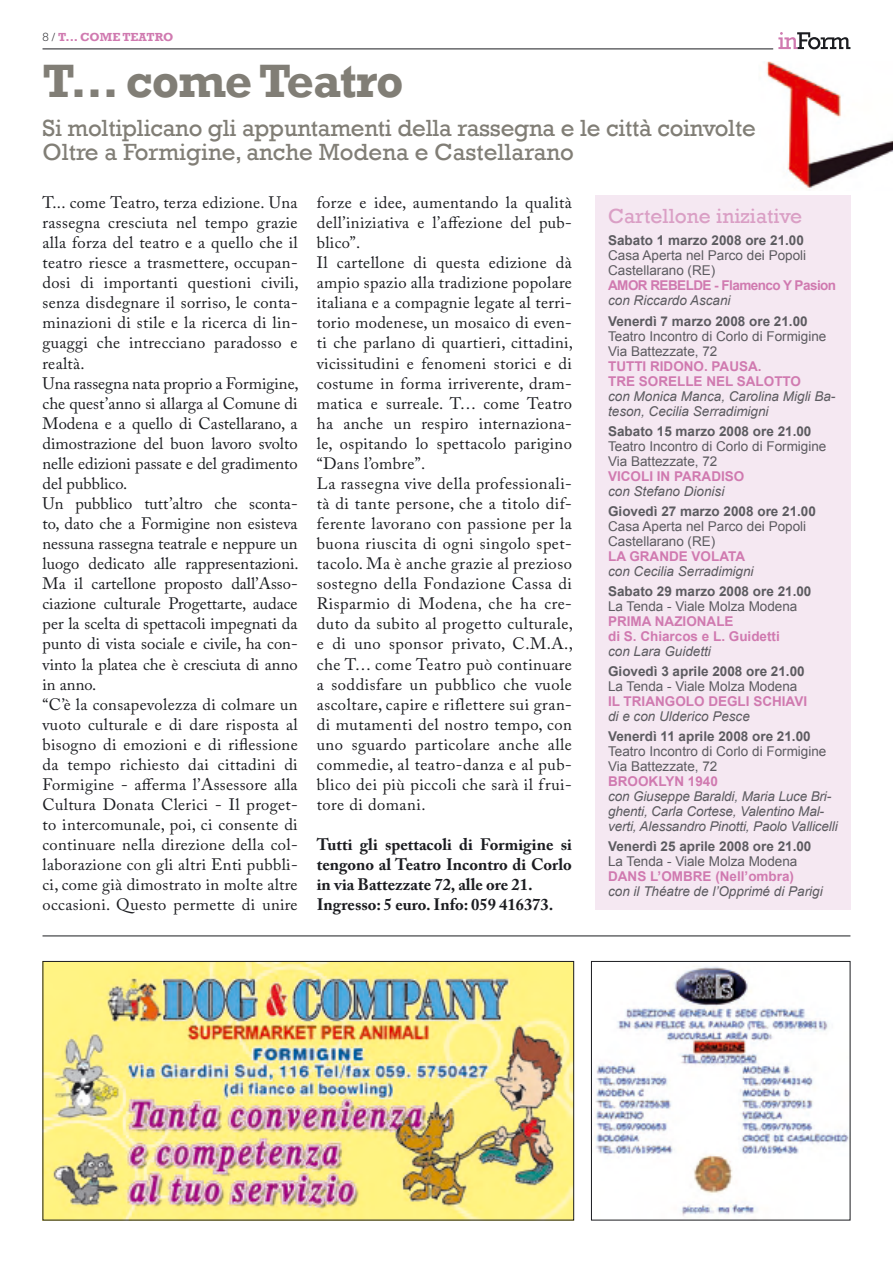
<style>
.page{position:relative;width:893px;height:1263px;background:#fff}
.page>*{position:absolute;margin:0;border:0;box-sizing:border-box;transform-origin:0 0}
.t1{font:700 48px "Rockwell";color:#817e76}
.t2{font:24px/24px "Rockwell";letter-spacing:-.01em;color:#817e76}
.t3{font:21px "Rockwell";color:#da9fc5}
.t4{font:16.5px/20.1px "Adobe Caslon Pro";letter-spacing:.02em;color:#1b1c20}
.t5{font:700 16.5px/20.1px "Adobe Caslon Pro";color:#1b1c20}
.t6{font:13.5px/15px "Arial";color:#5c5b60}
.t7{font:italic 13.5px/15px "Arial";color:#5c5b60}
.t8{font:700 13.5px "Arial";color:#5c5b60}
.t9{font:700 13.5px/15px "Arial";color:#d07ab0}
.t10{font:700 13.5px "Arial";letter-spacing:-.04em;color:#d07ab0}
.t11{font:700 12px "Rockwell";color:#d07ab0}
.s1{font-weight:300;color:#1b1c20}
</style>
<div class="page">
<hr style="left:43px;top:49px;width:730px;height:1px;background:#1b1c20">
<svg style="left:778px;top:32px;width:72px;height:17px"></svg>
<hr style="left:43px;top:935px;width:807px;height:1px;background:#1b1c20">
<div style="left:595px;top:196px;width:255px;height:714px;background:#f5e8f2"></div>
<img style="left:764px;top:61px;width:129px;height:128px">
<img style="left:45px;top:963px;width:527px;height:255px">
<div style="left:43px;top:961px;width:531px;height:259px;border:1px solid #1b1c20"></div>
<img style="left:595px;top:965px;width:253px;height:251px">
<div style="left:591px;top:961px;width:259px;height:259px;border:1px solid #1b1c20"></div>
<p class="t11" style="left:52px;top:29px;width:123px"><span class="s1">/</span> t... come teatro</p>
<h1 class="t1" style="left:43px;top:52px;width:363px">T... come Teatro</h1>
<h2 class="t2" style="left:43px;top:116px;width:715px">Si moltiplicano gli appuntamenti della rassegna e le città coinvolte<br>Oltre a Formigine, anche Modena e Castellarano</h2>
<p class="t4" style="left:43px;top:192px;width:258px">T... come Teatro, terza edizione. Una rassegna cresciuta nel tempo grazie alla forza del teatro e a quello che il teatro riesce a trasmettere, occupan&shy;dosi di importanti questioni civili, senza disdegnare il sorriso, le conta&shy;minazioni di stile e la ricerca di lin&shy;guaggi che intrecciano paradosso e realtà.<br>Una rassegna nata proprio a Formigine, che quest’anno si allarga al Comune di Modena e a quello di Castellarano, a dimostrazione del buon lavoro svolto nelle edizioni passate e del gradimento del pubblico.<br>Un pubblico tutt’altro che sconta&shy;to, dato che a Formigine non esisteva nessuna rassegna teatrale e neppure un luogo dedicato alle rappresentazioni.<br>Ma il cartellone proposto dall’Asso&shy;ciazione culturale Progettarte, audace per la scelta di spettacoli impegnati da punto di vista sociale e civile, ha con&shy;vinto la platea che è cresciuta di anno in anno.<br>“C’è la consapevolezza di colmare un vuoto culturale e di dare risposta al bisogno di emozioni e di riflessione da tempo richiesto dai cittadini di Formigine - afferma l’Assessore alla Cultura Donata Clerici - Il proget&shy;to intercomunale, poi, ci consente di continuare nella direzione della col&shy;laborazione con gli altri Enti pubbli&shy;ci, come già dimostrato in molte altre occasioni. Questo permette di unire</p>
<p class="t4" style="left:317px;top:192px;width:258px">forze e idee, aumentando la qualità dell’iniziativa e l’affezione del pub&shy;blico”.<br>Il cartellone di questa edizione dà ampio spazio alla tradizione popolare italiana e a compagnie legate al terri&shy;torio modenese, un mosaico di even&shy;ti che parlano di quartieri, cittadini, vicissitudini e fenomeni storici e di costume in forma irriverente, dram&shy;matica e surreale. T… come Teatro ha anche un respiro internaziona&shy;le, ospitando lo spettacolo parigino “Dans l’ombre”.<br>La rassegna vive della professionali&shy;tà di tante persone, che a titolo dif&shy;ferente lavorano con passione per la buona riuscita di ogni singolo spet&shy;tacolo. Ma è anche grazie al prezioso sostegno della Fondazione Cassa di Risparmio di Modena, che ha cre&shy;duto da subito al progetto culturale, e di uno sponsor privato, C.M.A., che T… come Teatro può continuare a soddisfare un pubblico che vuole ascoltare, capire e riflettere sui gran&shy;di mutamenti del nostro tempo, con uno sguardo particolare anche alle commedie, al teatro-danza e al pub&shy;blico dei più piccoli che sarà il frui&shy;tore di domani.</p>
<p class="t5" style="left:317px;top:834px;width:257px">Tutti gli spettacoli di Formigine si tengono al Teatro Incontro di Corlo in via Battezzate 72, alle ore 21.<br>Ingresso: 5 euro. Info: 059 416373.</p>
<p class="t3" style="left:608px;top:204px;width:196px">Cartellone iniziative</p>
<p class="t8" style="left:608px;top:233px;width:197px">Sabato 1 marzo 2008 ore 21.00</p>
<p class="t6" style="left:608px;top:248px;width:200px">Casa Aperta nel Parco dei Popoli<br>Castellarano (RE)</p>
<p class="t10" style="left:608px;top:278px;width:230px">AMOR REBELDE - Flamenco Y Pasion</p>
<p class="t7" style="left:608px;top:293px;width:124px">con Riccardo Ascani</p>
<p class="t8" style="left:608px;top:313px;width:201px">Venerdì 7 marzo 2008 ore 21.00</p>
<p class="t6" style="left:608px;top:328px;width:220px">Teatro Incontro di Corlo di Formigine<br>Via Battezzate, 72</p>
<p class="t9" style="left:608px;top:358px;width:195px">TUTTI RIDONO. PAUSA.<br>TRE SORELLE NEL SALOTTO</p>
<p class="t7" style="left:608px;top:388px;width:229px">con Monica Manca, Carolina Migli Ba&shy;teson, Cecilia Serradimigni</p>
<p class="t8" style="left:608px;top:423px;width:205px">Sabato 15 marzo 2008 ore 21.00</p>
<p class="t6" style="left:608px;top:438px;width:220px">Teatro Incontro di Corlo di Formigine<br>Via Battezzate, 72</p>
<p class="t9" style="left:608px;top:468px;width:138px">VICOLI IN PARADISO</p>
<p class="t7" style="left:608px;top:483px;width:118px">con Stefano Dionisi</p>
<p class="t8" style="left:608px;top:503px;width:209px">Giovedì 27 marzo 2008 ore 21.00</p>
<p class="t6" style="left:608px;top:518px;width:200px">Casa Aperta nel Parco dei Popoli<br>Castellarano (RE)</p>
<p class="t9" style="left:608px;top:548px;width:138px">LA GRANDE VOLATA</p>
<p class="t7" style="left:608px;top:563px;width:147px">con Cecilia Serradimigni</p>
<p class="t8" style="left:608px;top:583px;width:205px">Sabato 29 marzo 2008 ore 21.00</p>
<p class="t6" style="left:608px;top:599px;width:191px">La Tenda - Viale Molza Modena</p>
<p class="t9" style="left:608px;top:614px;width:173px">PRIMA NAZIONALE<br>di S. Chiarcos e L. Guidetti</p>
<p class="t7" style="left:608px;top:644px;width:104px">con Lara Guidetti</p>
<p class="t8" style="left:608px;top:664px;width:198px">Giovedì 3 aprile 2008 ore 21.00</p>
<p class="t6" style="left:608px;top:679px;width:191px">La Tenda - Viale Molza Modena</p>
<p class="t9" style="left:608px;top:694px;width:201px">IL TRIANGOLO DEGLI SCHIAVI</p>
<p class="t7" style="left:608px;top:709px;width:143px">di e con Ulderico Pesce</p>
<p class="t8" style="left:608px;top:729px;width:204px">Venerdì 11 aprile 2008 ore 21.00</p>
<p class="t6" style="left:608px;top:744px;width:220px">Teatro Incontro di Corlo di Formigine<br>Via Battezzate, 72</p>
<p class="t9" style="left:608px;top:774px;width:111px">BROOKLYN 1940</p>
<p class="t7" style="left:608px;top:789px;width:231px">con Giuseppe Baraldi, Maria Luce Bri&shy;ghenti, Carla Cortese, Valentino Mal&shy;verti, Alessandro Pinotti, Paolo Vallicelli</p>
<p class="t8" style="left:608px;top:839px;width:205px">Venerdì 25 aprile 2008 ore 21.00</p>
<p class="t6" style="left:608px;top:854px;width:191px">La Tenda - Viale Molza Modena</p>
<p class="t9" style="left:608px;top:869px;width:188px">DANS L’OMBRE (Nell’ombra)</p>
<p class="t7" style="left:608px;top:884px;width:216px">con il Théatre de l’Opprimé di Parigi</p>
</div>
